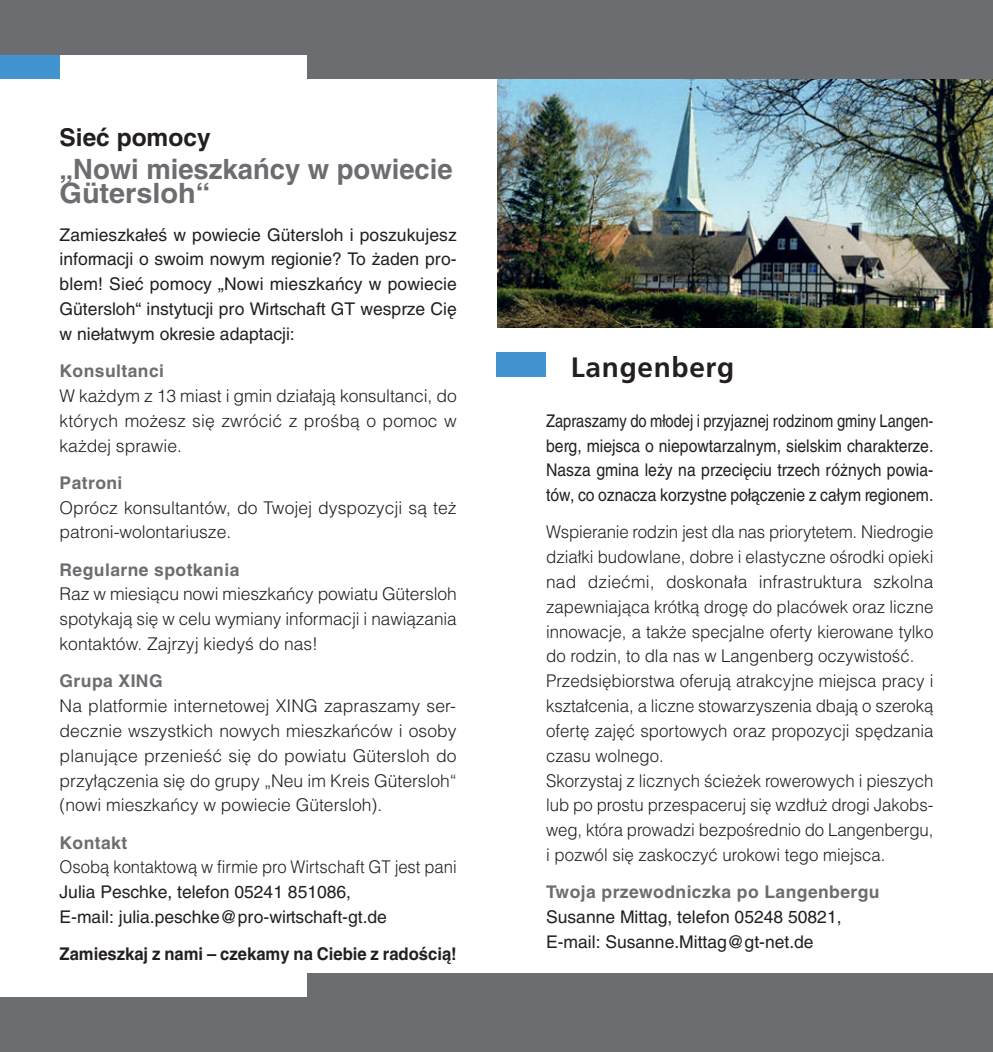
<style>
.page{position:relative;width:993px;height:1052px;background:#fff}
.page>*{position:absolute;margin:0;border:0;box-sizing:border-box;transform-origin:0 0}
.t1{font:700 28px/24.8px "Helvetica CE";color:#6c6d70}
.t2{font:700 28px "Frutiger";letter-spacing:.025em;color:#231f20}
.t3{font:700 24.5px "Helvetica CE";color:#231f20}
.t4{font:300 17.5px/24.8px "Helvetica CE";color:#231f20;scale:.96 1}
.t5{font:300 17.5px/24.8px "Helvetica CE";color:#231f20;text-align:justify}
.t6{font:17.5px/24.8px "Helvetica CE";color:#231f20}
.t7{font:17.5px/24.8px "Helvetica CE";color:#231f20;text-align:justify;scale:.84 1}
.t8{font:700 17.5px "Helvetica CE";letter-spacing:.025em;color:#6c6d70}
.t9{font:300 17.5px "Helvetica CE";color:#231f20;scale:.95 1}
.t10{font:700 17.5px "Helvetica CE";color:#231f20;scale:.95 1}
</style>
<div class="page">
<img style="left:497px;top:79px;width:495px;height:248px">
<div style="left:0;top:54px;width:60px;height:25px;background:#4194d0"></div>
<div style="left:0;top:0;width:992px;height:55px;background:#6c6d70"></div>
<div style="left:0;top:997px;width:992px;height:55px;background:#6c6d70"></div>
<div style="left:308px;top:54px;width:684px;height:25px;background:#6c6d70"></div>
<div style="left:308px;top:972px;width:684px;height:25px;background:#6c6d70"></div>
<div style="left:496px;top:352px;width:50px;height:25px;background:#4194d0"></div>
<h2 class="t3" style="left:60px;top:128px;width:152px">Sieç pomocy</h2>
<h1 class="t1" style="left:60px;top:159px;width:394px">„Nowi mieszkaƒcy w powiecie<br>Gütersloh“</h1>
<p class="t6" style="left:60px;top:224px;width:398px;text-align:justify">Zamieszka∏eÊ w powiecie Gütersloh i poszukujesz informacji o swoim nowym regionie? To ˝aden pro&shy;blem! Sieç pomocy „Nowi mieszkaƒcy w powiecie Gütersloh“ instytucji pro Wirtschaft GT wesprze Ci´ w nie∏atwym okresie adaptacji:</p>
<p class="t8" style="left:60px;top:364px;width:106px">Konsultanci</p>
<p class="t5" style="left:60px;top:385px;width:398px">W ka˝dym z 13 miast i gmin dzia∏ajà konsultanci, do których mo˝esz si´ zwróciç z proÊbà o pomoc w ka˝dej sprawie.</p>
<p class="t8" style="left:60px;top:475px;width:64px">Patroni</p>
<p class="t5" style="left:60px;top:497px;width:398px">Oprócz konsultantów, do Twojej dyspozycji sà te˝ patroni-wolontariusze.</p>
<p class="t8" style="left:60px;top:562px;width:181px">Regularne spotkania</p>
<p class="t5" style="left:60px;top:583px;width:398px">Raz w miesiàcu nowi mieszkaƒcy powiatu Gütersloh spotykajà si´ w celu wymiany informacji i nawiàzania kontaktów. Zajrzyj kiedyÊ do nas!</p>
<p class="t8" style="left:60px;top:674px;width:105px">Grupa XING</p>
<p class="t5" style="left:60px;top:695px;width:398px">Na platformie internetowej XING zapraszamy ser&shy;decznie wszystkich nowych mieszkaƒców i osoby planujàce przenieÊç si´ do powiatu Gütersloh do przy∏àczenia si´ do grupy „Neu im Kreis Gütersloh“ (nowi mieszkaƒcy w powiecie Gütersloh).</p>
<p class="t8" style="left:60px;top:835px;width:69px">Kontakt</p>
<p class="t9" style="left:60px;top:860px;width:419px">Osobà kontaktowà w firmie pro Wirtschaft GT jest pani</p>
<p class="t6" style="left:60px;top:881px;width:329px">Julia Peschke, telefon 05241 851086,<br>E-mail: julia.peschke@pro-wirtschaft-gt.de</p>
<p class="t10" style="left:60px;top:947px;width:419px">Zamieszkaj z nami – czekamy na Ciebie z radoÊcià!</p>
<h1 class="t2" style="left:570px;top:356px;width:165px">Langenberg</h1>
<p class="t7" style="left:546px;top:410px;width:462px">Zapraszamy do m∏odej i przyjaznej rodzinom gminy Langen&shy;berg, miejsca o niepowtarzalnym, sielskim charakterze.<br>Nasza gmina le˝y na przeci´ciu trzech ró˝nych powia&shy;tów, co oznacza korzystne po∏àczenie z ca∏ym regionem.</p>
<p class="t4" style="left:546px;top:521px;width:405px">Wspieranie rodzin jest dla nas priorytetem. Niedrogie dzia∏ki budowlane, dobre i elastyczne oÊrodki opieki nad dzieçmi, doskona∏a infrastruktura szkolna zapewniajàca krótkà drog´ do placówek oraz liczne innowacje, a tak˝e specjalne oferty kierowane tylko do rodzin, to dla nas w Langenberg oczywistoÊç.<br>Przedsi´biorstwa oferujà atrakcyjne miejsca pracy i kszta∏cenia, a liczne stowarzyszenia dbajà o szerokà ofert´ zaj´ç sportowych oraz propozycji sp´dzania czasu wolnego.<br>Skorzystaj z licznych Êcie˝ek rowerowych i pieszych lub po prostu przespaceruj si´ wzd∏u˝ drogi Jakobs&shy;weg, która prowadzi bezpoÊrednio do Langenbergu, i pozwól si´ zaskoczyç urokowi tego miejsca.</p>
<p class="t8" style="left:546px;top:885px;width:335px">Twoja przewodniczka po Langenbergu</p>
<p class="t6" style="left:546px;top:906px;width:297px">Susanne Mittag, telefon 05248 50821,<br>E-mail: Susanne.Mittag@gt-net.de</p>
</div>
